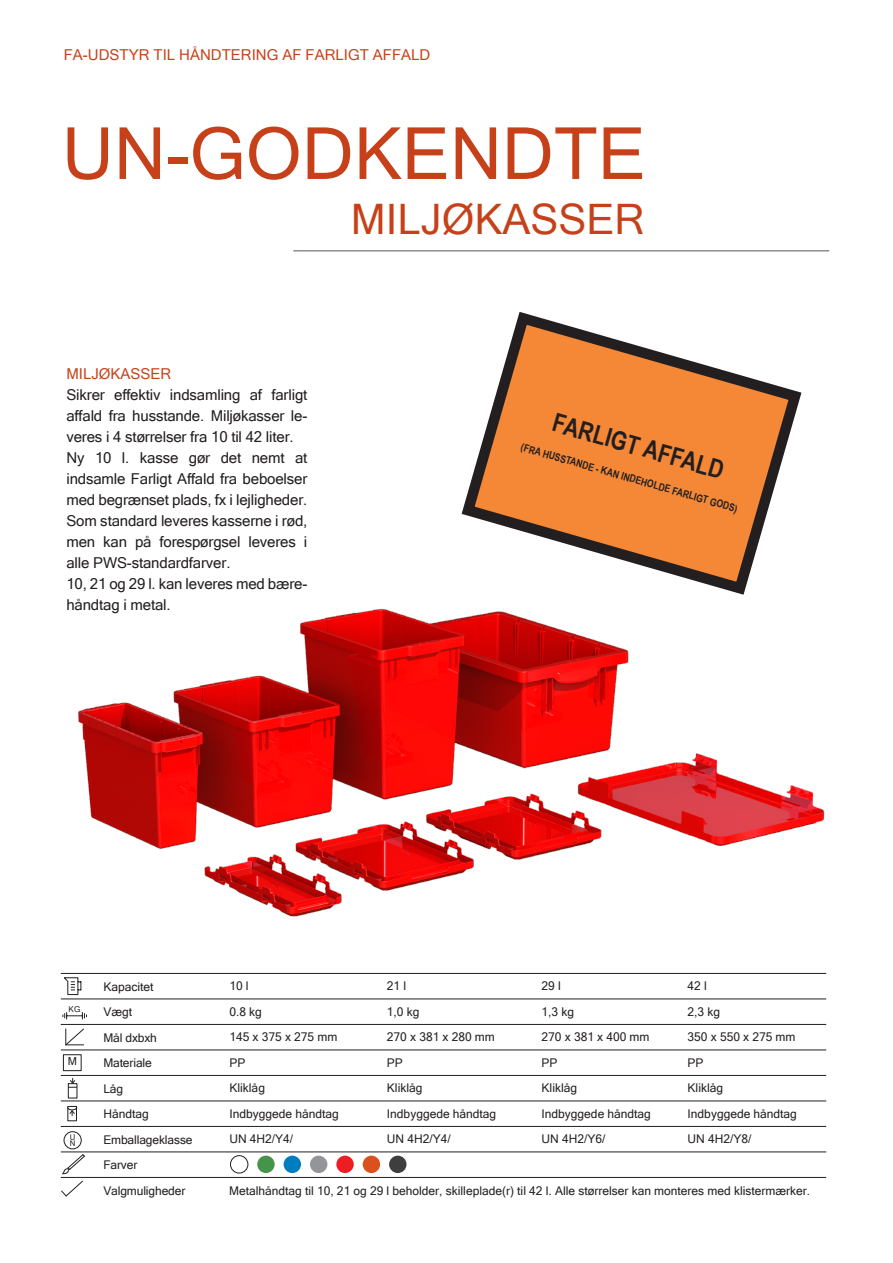
<style>
.page{position:relative;width:893px;height:1263px;background:#fff}
.page>*{position:absolute;margin:0;border:0;box-sizing:border-box;transform-origin:0 0}
.Head_36_38_blau{font:72px "Microsoft Sans Serif";color:#c64119}
.Head_36_38_blau-2{font:42px "Microsoft Sans Serif";color:#c64119}
.t1{font:700 25.5px "Arial Narrow";color:#231f20}
.Fließtext_10_16{font:15px/21px "Microsoft Sans Serif";letter-spacing:-.01em;color:#231f20;text-align:justify}
.Head_36_38_blau-3{font:15px "Microsoft Sans Serif";color:#c64119}
.Fließtext_10_16-2{font:15px "Microsoft Sans Serif";color:#c64119}
.t2{font:12px "Microsoft Sans Serif";color:#231f20}
.Zwischenüberschrifte{font:11.1px "Microsoft Sans Serif";color:#231f20}
.t3{font:700 10.5px "Arial Narrow";color:#231f20}
.Zwischenüberschrifte-2{font:8.1px "Microsoft Sans Serif";color:#231f20}
.Zwischenüberschrifte-3{font:7.8px "Microsoft Sans Serif";color:#231f20}
</style>
<div class="page">
<img style="left:64px;top:608px;width:763px;height:366px">
<svg style="left:62px;top:1012px;width:25px;height:7px"></svg>
<svg style="left:64px;top:977px;width:18px;height:18px"></svg>
<svg style="left:65px;top:1028px;width:19px;height:18px"></svg>
<svg style="left:60px;top:1154px;width:26px;height:43px"></svg>
<hr style="left:61px;top:973px;width:765px;height:1px;background:#231f20">
<hr style="left:61px;top:1126px;width:765px;height:1px;background:#231f20">
<hr style="left:61px;top:1100px;width:765px;height:1px;background:#231f20">
<hr style="left:61px;top:1075px;width:765px;height:1px;background:#231f20">
<hr style="left:61px;top:1049px;width:765px;height:1px;background:#231f20">
<hr style="left:61px;top:1024px;width:765px;height:1px;background:#231f20">
<hr style="left:61px;top:998px;width:765px;height:1px;background:#231f20">
<svg style="left:67px;top:1078px;width:11px;height:21px"></svg>
<svg style="left:67px;top:1105px;width:11px;height:17px"></svg>
<div style="left:63px;top:1054px;width:19px;height:17px;border:1px solid #231f20"></div>
<hr style="left:61px;top:1177px;width:765px;height:1px;background:#231f20">
<hr style="left:61px;top:1151px;width:765px;height:1px;background:#231f20">
<div style="left:230px;top:1155px;width:18px;height:18px;border:1px solid #231f20;border-radius:50%"></div>
<div style="left:257px;top:1156px;width:18px;height:17px;background:#46934a;border-radius:50%"></div>
<div style="left:310px;top:1156px;width:17px;height:17px;background:#939598;border-radius:50%"></div>
<div style="left:284px;top:1156px;width:17px;height:17px;background:#007dbe;border-radius:50%"></div>
<div style="left:389px;top:1156px;width:17px;height:17px;background:#3e3e3f;border-radius:50%"></div>
<div style="left:336px;top:1156px;width:18px;height:17px;background:#ee1d23;border-radius:50%"></div>
<div style="left:363px;top:1156px;width:17px;height:17px;background:#da511d;border-radius:50%"></div>
<div style="left:64px;top:1131px;width:18px;height:18px;border:1px solid #231f20;border-radius:50%"></div>
<hr style="left:293px;top:250px;width:536px;height:1px;background:#615353">
<svg style="left:461px;top:311px;width:341px;height:284px"></svg>
<svg style="left:492px;top:390px;width:274px;height:175px;background:#e88a43"></svg>
<p class="Head_36_38_blau-3" style="left:64px;top:45px;width:368px">FA-UDSTYR TIL HÅNDTERING AF FARLIGT AFFALD</p>
<p class="Head_36_38_blau" style="left:62px;top:107px;width:585px">UN-GODKENDTE</p>
<p class="Head_36_38_blau-2" style="left:351px;top:192px;width:296px">MILJØKASSER</p>
<p class="Fließtext_10_16-2" style="left:66px;top:363px;width:107px">MILJØKASSER</p>
<p class="Fließtext_10_16" style="left:66px;top:383px;width:242px">Sikrer effektiv indsamling af farligt affald fra husstande. Miljøkasser le&shy;veres i 4 størrelser fra 10 til 42 liter.</p>
<p class="Fließtext_10_16" style="left:66px;top:446px;width:242px">Ny 10 l. kasse gør det nemt at indsamle Farligt Affald fra beboelser med begrænset plads, fx i lejligheder.</p>
<p class="Fließtext_10_16" style="left:66px;top:509px;width:242px">Som standard leveres kasserne i rød, men kan på forespørgsel leveres i alle PWS-standardfarver.</p>
<p class="Fließtext_10_16" style="left:66px;top:572px;width:242px">10, 21 og 29 l. kan leveres med bære&shy;håndtag i metal.</p>
<p class="t1" style="left:559px;top:403px;width:178px;rotate:16deg">FARLIGT AFFALD</p>
<p class="t3" style="left:523px;top:439px;width:226px;rotate:16deg">(FRA HUSSTANDE - KAN INDEHOLDE FARLIGT GODS)</p>
<p class="Zwischenüberschrifte-2" style="left:69px;top:1003px;width:13px">KG</p>
<p class="Zwischenüberschrifte" style="left:68px;top:1054px;width:11px">M</p>
<p class="Zwischenüberschrifte-3" style="left:70px;top:1132px;width:7px">U</p>
<p class="Zwischenüberschrifte-3" style="left:70px;top:1138px;width:7px">N</p>
<p class="t2" style="left:103px;top:978px;width:52px">Kapacitet</p>
<p class="t2" style="left:103px;top:1004px;width:30px">Vægt</p>
<p class="t2" style="left:103px;top:1029px;width:55px">Mål dxbxh</p>
<p class="t2" style="left:103px;top:1055px;width:50px">Materiale</p>
<p class="t2" style="left:103px;top:1080px;width:21px">Låg</p>
<p class="t2" style="left:103px;top:1106px;width:47px">Håndtag</p>
<p class="t2" style="left:103px;top:1131px;width:91px">Emballageklasse</p>
<p class="t2" style="left:103px;top:1157px;width:36px">Farver</p>
<p class="t2" style="left:103px;top:1182px;width:84px">Valgmuligheder</p>
<p class="t2" style="left:229px;top:978px;width:21px">10 l</p>
<p class="t2" style="left:229px;top:1004px;width:34px">0.8 kg</p>
<p class="t2" style="left:229px;top:1029px;width:109px">145 x 375 x 275 mm</p>
<p class="t2" style="left:229px;top:1055px;width:18px">PP</p>
<p class="t2" style="left:229px;top:1080px;width:37px">Kliklåg</p>
<p class="t2" style="left:229px;top:1106px;width:111px">Indbyggede håndtag</p>
<p class="t2" style="left:229px;top:1131px;width:65px">UN 4H2/Y4/</p>
<p class="t2" style="left:387px;top:978px;width:21px">21 l</p>
<p class="t2" style="left:387px;top:1004px;width:34px">1,0 kg</p>
<p class="t2" style="left:387px;top:1029px;width:109px">270 x 381 x 280 mm</p>
<p class="t2" style="left:387px;top:1055px;width:18px">PP</p>
<p class="t2" style="left:387px;top:1080px;width:37px">Kliklåg</p>
<p class="t2" style="left:387px;top:1106px;width:111px">Indbyggede håndtag</p>
<p class="t2" style="left:387px;top:1131px;width:65px">UN 4H2/Y4/</p>
<p class="t2" style="left:542px;top:978px;width:21px">29 l</p>
<p class="t2" style="left:542px;top:1004px;width:34px">1,3 kg</p>
<p class="t2" style="left:542px;top:1029px;width:109px">270 x 381 x 400 mm</p>
<p class="t2" style="left:542px;top:1055px;width:18px">PP</p>
<p class="t2" style="left:542px;top:1080px;width:37px">Kliklåg</p>
<p class="t2" style="left:542px;top:1106px;width:111px">Indbyggede håndtag</p>
<p class="t2" style="left:542px;top:1131px;width:65px">UN 4H2/Y6/</p>
<p class="t2" style="left:688px;top:978px;width:21px">42 l</p>
<p class="t2" style="left:688px;top:1004px;width:34px">2,3 kg</p>
<p class="t2" style="left:688px;top:1029px;width:109px">350 x 550 x 275 mm</p>
<p class="t2" style="left:688px;top:1055px;width:18px">PP</p>
<p class="t2" style="left:688px;top:1080px;width:37px">Kliklåg</p>
<p class="t2" style="left:688px;top:1106px;width:111px">Indbyggede håndtag</p>
<p class="t2" style="left:688px;top:1131px;width:65px">UN 4H2/Y8/</p>
<p class="t2" style="left:229px;top:1182px;width:582px">Metalhåndtag til 10, 21 og 29 l beholder, skilleplade(r) til 42 l. Alle størrelser kan monteres med klistermærker.</p>
</div>
